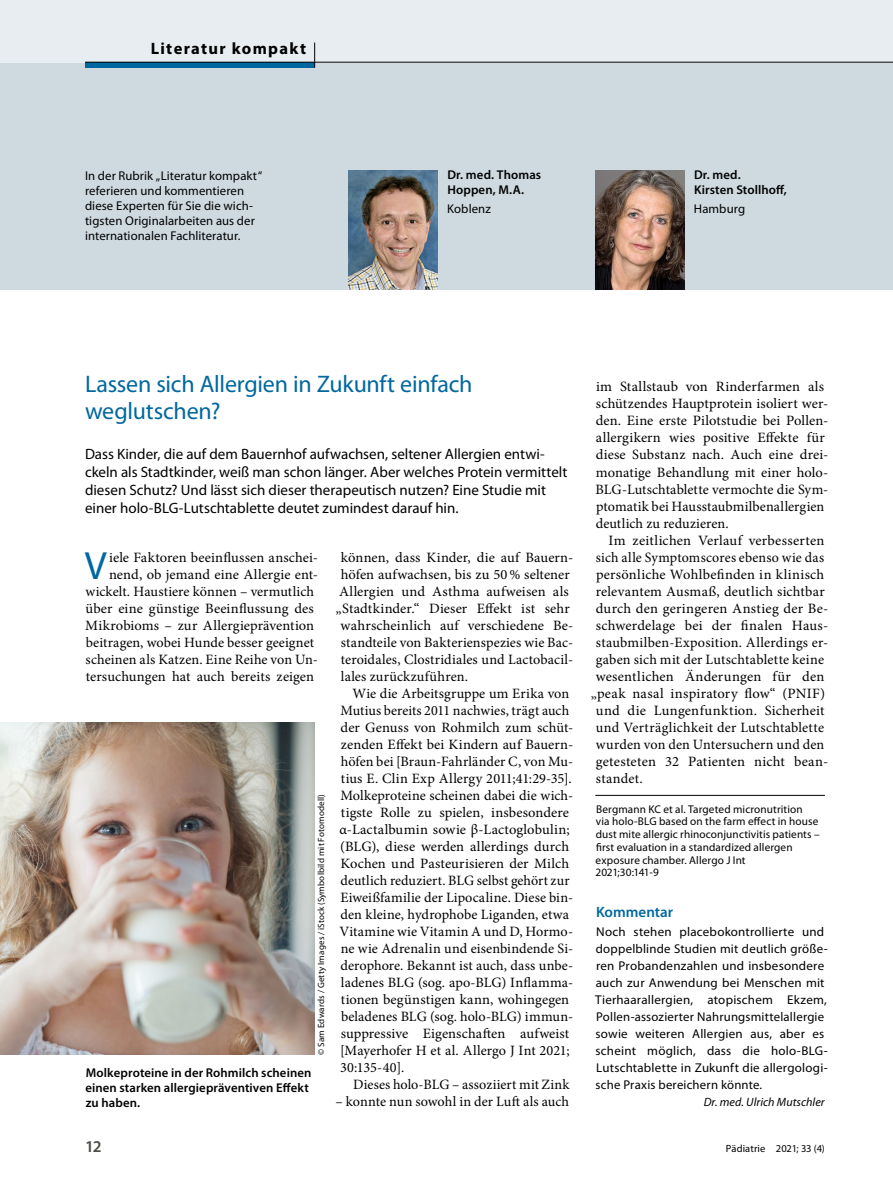
<style>
.page{position:relative;width:893px;height:1187px;background:#fff}
.page>*{position:absolute;margin:0;border:0;box-sizing:border-box;transform-origin:0 0}
.Para_Initial_2{font:39.45px "Myriad Pro";color:#00689f}
.Title_2{font:24px/27px "Myriad Pro";letter-spacing:-.01em;color:#00689f}
.t1{font:700 16.5px "Myriad Pro";letter-spacing:.08em;color:#000}
.t2{font:600 16.5px "Myriad Pro";color:#4d4c47}
.Trailer_2{font:15px/18px "Myriad Pro";color:#000}
.SectionHeading_1_x{font:600 15px "Myriad Pro";color:#00689f}
.Para_Indent{font:14.25px/17px "Minion Pro";letter-spacing:.01em;color:#000}
.Para_Initial_2-2{font:14.25px/17px "Minion Pro";letter-spacing:.005em;color:#000;text-align:right}
.Para_Meldung{font:12.75px/17px "Myriad Pro";letter-spacing:.015em;color:#000}
.Image_Caption_x{font:600 12.75px/15px "Myriad Pro";letter-spacing:.01em;color:#000}
.Author_x{font:600 12.75px/15px "Myriad Pro";letter-spacing:.01em;color:#000}
.Para_Box_Author_Appe{font:12.75px "Myriad Pro";letter-spacing:.01em;color:#000}
.Para_Meldung-2{font:italic 12px "Myriad Pro";letter-spacing:.005em;color:#000}
.Source_x{font:11.25px/12.8px "Myriad Pro";letter-spacing:.01em;color:#000}
.t3{font:10.5px "Myriad Pro";letter-spacing:.01em;color:#000}
.Image_Source_without{font:9px "Myriad Pro";letter-spacing:.015em;color:#000}
</style>
<div class="page">
<div style="left:0;top:0;width:892px;height:289px;background:#cfdae0"></div>
<div style="left:0;top:0;width:892px;height:62px;background:#e7edf0"></div>
<hr style="left:595px;top:795px;width:230px;height:1px;background:#000">
<img style="left:0;top:722px;width:315px;height:332px">
<img style="left:349px;top:170px;width:89px;height:119px">
<img style="left:595px;top:170px;width:90px;height:119px">
<div style="left:85px;top:62px;width:230px;height:5px;background:#00689f"></div>
<hr style="left:85px;top:62px;width:230px;height:1px;background:#000">
<hr style="left:315px;top:62px;width:578px;height:1px;background:#000">
<svg style="left:314px;top:43px;width:1px;height:24px"></svg>
<p class="t1" style="left:151px;top:37px;width:157px">Literatur kompakt</p>
<p class="Para_Meldung" style="left:85px;top:168px;width:179px;line-height:15px">In der Rubrik „Literatur kompakt“ referieren und kommentieren diese Experten für Sie die wich&shy;tigsten Originalarbeiten aus der internationalen Fachliteratur.</p>
<p class="Author_x" style="left:447px;top:167px;width:95px">Dr. med. Thomas<br>Hoppen, M.A.</p>
<p class="Para_Box_Author_Appe" style="left:447px;top:201px;width:45px">Koblenz</p>
<p class="Author_x" style="left:694px;top:167px;width:94px">Dr. med.<br>Kirsten Stollhoff,</p>
<p class="Para_Box_Author_Appe" style="left:694px;top:201px;width:53px">Hamburg</p>
<p class="Title_2" style="left:85px;top:370px;width:389px">Lassen sich Allergien in Zukunft einfach weglutschen?</p>
<p class="Trailer_2" style="left:85px;top:444px;width:484px">Dass Kinder, die auf dem Bauernhof aufwachsen, seltener Allergien entwi&shy;ckeln als Stadtkinder, weiß man schon länger. Aber welches Protein vermittelt diesen Schutz? Und lässt sich dieser therapeutisch nutzen? Eine Studie mit einer holo-BLG-Lutschtablette deutet zumindest darauf hin.</p>
<p class="Para_Initial_2" style="left:85px;top:541px;width:23px">V</p>
<p class="Para_Initial_2-2" style="left:85px;top:548px;width:234px">iele Faktoren beeinflussen anschei&shy;nend, ob jemand eine Allergie ent&shy;wickelt. Haustiere können – vermutlich über eine günstige Beeinflussung des Mikrobioms – zur Allergieprävention beitragen, wobei Hunde besser geeignet scheinen als Katzen. Eine Reihe von Un&shy;tersuchungen hat auch bereits zeigen</p>
<p class="Para_Initial_2-2" style="left:341px;top:548px;width:234px">können, dass Kinder, die auf Bauern-</p>
<p class="Para_Initial_2-2" style="left:341px;top:565px;width:230px">höfen aufwachsen, bis zu 50% seltener</p>
<p class="Para_Initial_2-2" style="left:339px;top:582px;width:231px">Allergien und Asthma aufweisen als</p>
<p class="Para_Initial_2-2" style="left:336px;top:599px;width:236px">„Stadtkinder.“ Dieser Effekt ist sehr</p>
<p class="Para_Initial_2-2" style="left:341px;top:616px;width:234px">wahrscheinlich auf verschiedene Be-</p>
<p class="Para_Initial_2-2" style="left:341px;top:633px;width:234px">standteile von Bakterienspezies wie Bac-</p>
<p class="Para_Initial_2-2" style="left:341px;top:650px;width:234px">teroidales, Clostridiales und Lactobacil-</p>
<p class="Para_Initial_2-2" style="left:341px;top:667px;width:128px">lales zurückzuführen.</p>
<p class="Para_Indent" style="left:340px;top:684px;width:235px;text-indent:13px">Wie die Arbeitsgruppe um Erika von Mutius bereits 2011 nachwies, trägt auch der Genuss von Rohmilch zum schüt&shy;zenden Effekt bei Kindern auf Bauern&shy;höfen bei [Braun-Fahrländer C, von Mu&shy;tius E. Clin Exp Allergy 2011;41:29-35].<br>Molkeproteine scheinen dabei die wich&shy;tigste Rolle zu spielen, insbesondere α-Lactalbumin sowie β-Lactoglobulin; (BLG), diese werden allerdings durch Kochen und Pasteurisieren der Milch deutlich reduziert. BLG selbst gehört zur Eiweißfamilie der Lipocaline. Diese bin&shy;den kleine, hydrophobe Liganden, etwa Vitamine wie Vitamin A und D, Hormo&shy;ne wie Adrenalin und eisenbindende Si&shy;derophore. Bekannt ist auch, dass unbe&shy;ladenes BLG (sog. apo-BLG) Inflamma&shy;tionen begünstigen kann, wohingegen beladenes BLG (sog. holo-BLG) immun&shy;suppressive Eigenschaften aufweist [Mayerhofer H et al. Allergo J Int 2021; 30:135-40].</p>
<p class="Para_Indent" style="left:353px;top:1076px;width:218px">Dieses holo-BLG – assoziiert mit Zink</p>
<p class="Para_Indent" style="left:336px;top:1093px;width:235px">– konnte nun sowohl in der Luft als auch</p>
<p class="Image_Source_without" style="left:316px;top:1054px;width:262px;rotate:-90deg">© Sam Edwards / Getty Images / iStock (Symbolbild mit Fotomodell)</p>
<p class="Image_Caption_x" style="left:85px;top:1064px;width:228px">Molkeproteine in der Rohmilch scheinen einen starken allergiepräventiven Effekt zu haben.</p>
<p class="Para_Indent" style="left:596px;top:378px;width:234px">im Stallstaub von Rinderfarmen als schützendes Hauptprotein isoliert wer&shy;den. Eine erste Pilotstudie bei Pollen&shy;allergikern wies positive Effekte für diese Substanz nach. Auch eine drei&shy;monatige Behandlung mit einer holo-BLG-Lutschtablette vermochte die Sym&shy;ptomatik bei Hausstaubmilbenallergien deutlich zu reduzieren.</p>
<p class="Para_Indent" style="left:608px;top:531px;width:217px">Im zeitlichen Verlauf verbesserten</p>
<p class="Para_Indent" style="left:596px;top:548px;width:230px">sich alle Symptomscores ebenso wie das</p>
<p class="Para_Indent" style="left:596px;top:565px;width:230px">persönliche Wohlbefinden in klinisch</p>
<p class="Para_Indent" style="left:596px;top:582px;width:231px">relevantem Ausmaß, deutlich sichtbar</p>
<p class="Para_Indent" style="left:596px;top:599px;width:234px">durch den geringeren Anstieg der Be-</p>
<p class="Para_Indent" style="left:596px;top:616px;width:234px">schwerdelage bei der finalen Haus-</p>
<p class="Para_Indent" style="left:596px;top:633px;width:234px">staubmilben-Exposition. Allerdings er-</p>
<p class="Para_Indent" style="left:596px;top:650px;width:230px">gaben sich mit der Lutschtablette keine</p>
<p class="Para_Indent" style="left:596px;top:667px;width:230px">wesentlichen Änderungen für den</p>
<p class="Para_Indent" style="left:591px;top:684px;width:236px">„peak nasal inspiratory flow“ (PNIF)</p>
<p class="Para_Indent" style="left:596px;top:701px;width:230px">und die Lungenfunktion. Sicherheit</p>
<p class="Para_Indent" style="left:596px;top:718px;width:230px">und Verträglichkeit der Lutschtablette</p>
<p class="Para_Indent" style="left:596px;top:735px;width:230px">wurden von den Untersuchern und den</p>
<p class="Para_Indent" style="left:596px;top:752px;width:234px">getesteten 32 Patienten nicht bean-</p>
<p class="Para_Indent" style="left:596px;top:769px;width:48px">standet.</p>
<p class="Source_x" style="left:596px;top:802px;width:226px">Bergmann KC et al. Targeted micronutrition<br>via holo-BLG based on the farm effect in house dust mite allergic rhinoconjunctivitis patients – first evaluation in a standardized allergen exposure chamber. Allergo J Int<br>2021;30:141-9</p>
<p class="SectionHeading_1_x" style="left:596px;top:902px;width:79px">Kommentar</p>
<p class="Para_Meldung" style="left:595px;top:923px;width:234px">Noch stehen placebokontrollierte und doppelblinde Studien mit deutlich größe&shy;ren Probandenzahlen und insbesondere auch zur Anwendung bei Menschen mit Tierhaarallergien, atopischem Ekzem, Pollen-assozierter Nahrungsmittelallergie sowie weiteren Allergien aus, aber es scheint möglich, dass die holo-BLG-Lutschtablette in Zukunft die allergologi&shy;sche Praxis bereichern könnte.</p>
<p class="Para_Meldung-2" style="left:704px;top:1094px;width:123px">Dr. med. Ulrich Mutschler</p>
<p class="t2" style="left:85px;top:1135px;width:18px">12</p>
<p class="t3" style="left:726px;top:1141px;width:101px">Pädiatrie 2021; 33 (4)</p>
</div>
